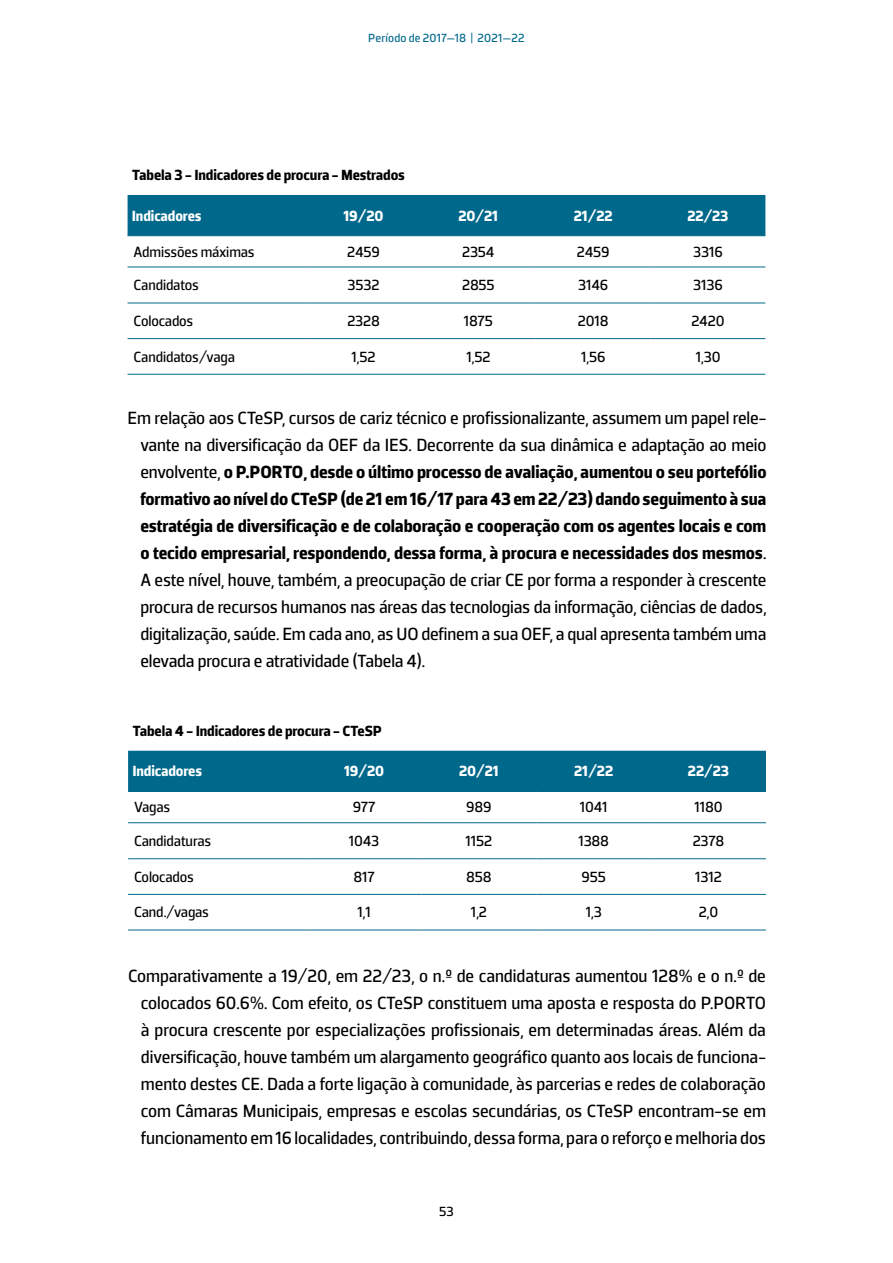
<style>
.page{position:relative;width:893px;height:1263px;background:#fff}
.page>*{position:absolute;margin:0;border:0;box-sizing:border-box;transform-origin:0 0}
.t1{font:18px/27px "Porto Sans";letter-spacing:-.01em;color:#000;text-align:justify}
.t2{font:15px "Porto Sans";letter-spacing:-.01em;color:#000}
.t3{font:700 15px "Porto Sans";letter-spacing:-.01em;color:#000}
.t4{font:700 15px "Porto Sans";letter-spacing:-.01em;color:#fff}
.t5{font:13.5px "Porto Sans";color:#000}
.t6{font:12px "Porto Sans";letter-spacing:.02em;color:#00688b}
.s1{font-weight:700}
</style>
<div class="page">
<div style="left:128px;top:195px;width:637px;height:40px;background:#00688b"></div>
<hr style="left:128px;top:235px;width:178px;height:1px;background:#00688b">
<hr style="left:306px;top:235px;width:115px;height:1px;background:#00688b">
<hr style="left:421px;top:235px;width:115px;height:1px;background:#00688b">
<hr style="left:536px;top:235px;width:115px;height:1px;background:#00688b">
<hr style="left:651px;top:235px;width:114px;height:1px;background:#00688b">
<hr style="left:128px;top:267px;width:178px;height:1px;background:#00688b">
<hr style="left:306px;top:267px;width:115px;height:1px;background:#00688b">
<hr style="left:421px;top:267px;width:115px;height:1px;background:#00688b">
<hr style="left:536px;top:267px;width:115px;height:1px;background:#00688b">
<hr style="left:651px;top:267px;width:114px;height:1px;background:#00688b">
<hr style="left:128px;top:303px;width:178px;height:1px;background:#00688b">
<hr style="left:306px;top:303px;width:115px;height:1px;background:#00688b">
<hr style="left:421px;top:303px;width:115px;height:1px;background:#00688b">
<hr style="left:536px;top:303px;width:115px;height:1px;background:#00688b">
<hr style="left:651px;top:303px;width:114px;height:1px;background:#00688b">
<hr style="left:128px;top:338px;width:178px;height:1px;background:#00688b">
<hr style="left:306px;top:338px;width:115px;height:1px;background:#00688b">
<hr style="left:421px;top:338px;width:115px;height:1px;background:#00688b">
<hr style="left:536px;top:338px;width:115px;height:1px;background:#00688b">
<hr style="left:651px;top:338px;width:114px;height:1px;background:#00688b">
<hr style="left:128px;top:374px;width:178px;height:1px;background:#00688b">
<hr style="left:306px;top:374px;width:115px;height:1px;background:#00688b">
<hr style="left:421px;top:374px;width:115px;height:1px;background:#00688b">
<hr style="left:536px;top:374px;width:115px;height:1px;background:#00688b">
<hr style="left:651px;top:374px;width:114px;height:1px;background:#00688b">
<div style="left:128px;top:751px;width:638px;height:40px;background:#00688b"></div>
<hr style="left:128px;top:791px;width:179px;height:1px;background:#00688b">
<hr style="left:307px;top:791px;width:114px;height:1px;background:#00688b">
<hr style="left:421px;top:791px;width:115px;height:1px;background:#00688b">
<hr style="left:536px;top:791px;width:115px;height:1px;background:#00688b">
<hr style="left:651px;top:791px;width:115px;height:1px;background:#00688b">
<hr style="left:128px;top:822px;width:179px;height:1px;background:#00688b">
<hr style="left:307px;top:822px;width:114px;height:1px;background:#00688b">
<hr style="left:421px;top:822px;width:115px;height:1px;background:#00688b">
<hr style="left:536px;top:822px;width:115px;height:1px;background:#00688b">
<hr style="left:651px;top:822px;width:115px;height:1px;background:#00688b">
<hr style="left:128px;top:858px;width:179px;height:1px;background:#00688b">
<hr style="left:307px;top:858px;width:114px;height:1px;background:#00688b">
<hr style="left:421px;top:858px;width:115px;height:1px;background:#00688b">
<hr style="left:536px;top:858px;width:115px;height:1px;background:#00688b">
<hr style="left:651px;top:858px;width:115px;height:1px;background:#00688b">
<hr style="left:128px;top:894px;width:179px;height:1px;background:#00688b">
<hr style="left:307px;top:894px;width:114px;height:1px;background:#00688b">
<hr style="left:421px;top:894px;width:115px;height:1px;background:#00688b">
<hr style="left:536px;top:894px;width:115px;height:1px;background:#00688b">
<hr style="left:651px;top:894px;width:115px;height:1px;background:#00688b">
<hr style="left:128px;top:930px;width:179px;height:1px;background:#00688b">
<hr style="left:307px;top:930px;width:114px;height:1px;background:#00688b">
<hr style="left:421px;top:930px;width:115px;height:1px;background:#00688b">
<hr style="left:536px;top:930px;width:115px;height:1px;background:#00688b">
<hr style="left:651px;top:930px;width:115px;height:1px;background:#00688b">
<p class="t6" style="left:368px;top:31px;width:158px">Período de 2017—18 | 2021—22</p>
<p class="t3" style="left:132px;top:166px;width:275px">Tabela 3 - Indicadores de procura - Mestrados</p>
<p class="t4" style="left:132px;top:206px;width:71px">Indicadores</p>
<p class="t4" style="left:343px;top:206px;width:42px">19/20</p>
<p class="t4" style="left:458px;top:206px;width:41px">20/21</p>
<p class="t4" style="left:574px;top:206px;width:41px">21/22</p>
<p class="t4" style="left:687px;top:206px;width:43px">22/23</p>
<p class="t2" style="left:134px;top:243px;width:123px">Admissões máximas</p>
<p class="t2" style="left:347px;top:243px;width:34px">2459</p>
<p class="t2" style="left:462px;top:243px;width:34px">2354</p>
<p class="t2" style="left:577px;top:243px;width:34px">2459</p>
<p class="t2" style="left:693px;top:243px;width:31px">3316</p>
<p class="t2" style="left:134px;top:276px;width:67px">Candidatos</p>
<p class="t2" style="left:348px;top:276px;width:33px">3532</p>
<p class="t2" style="left:462px;top:276px;width:34px">2855</p>
<p class="t2" style="left:578px;top:276px;width:32px">3146</p>
<p class="t2" style="left:693px;top:276px;width:31px">3136</p>
<p class="t2" style="left:134px;top:312px;width:61px">Colocados</p>
<p class="t2" style="left:347px;top:312px;width:34px">2328</p>
<p class="t2" style="left:464px;top:312px;width:30px">1875</p>
<p class="t2" style="left:578px;top:312px;width:32px">2018</p>
<p class="t2" style="left:691px;top:312px;width:35px">2420</p>
<p class="t2" style="left:134px;top:348px;width:103px">Candidatos/vaga</p>
<p class="t2" style="left:351px;top:348px;width:26px">1,52</p>
<p class="t2" style="left:466px;top:348px;width:26px">1,52</p>
<p class="t2" style="left:581px;top:348px;width:26px">1,56</p>
<p class="t2" style="left:696px;top:348px;width:26px">1,30</p>
<p class="t1" style="left:140px;top:405px;width:628px;text-indent:-13px">Em relação aos CTeSP, cursos de cariz técnico e profissionalizante, assumem um papel rele&shy;vante na diversificação da OEF da IES. Decorrente da sua dinâmica e adaptação ao meio envolvente, <span class="s1">o P.PORTO, desde o último processo de avaliação, aumentou o seu portefólio formativo ao nível do CTeSP (de 21 em 16/17 para 43 em 22/23) dando seguimento à sua estratégia de diversificação e de colaboração e cooperação com os agentes locais e com o tecido empresarial, respondendo, dessa forma, à procura e necessidades dos mesmos</span>.<br>A este nível, houve, também, a preocupação de criar CE por forma a responder à crescente procura de recursos humanos nas áreas das tecnologias da informação, ciências de dados, digitalização, saúde. Em cada ano, as UO definem a sua OEF, a qual apresenta também uma elevada procura e atratividade (Tabela 4).</p>
<p class="t3" style="left:132px;top:721px;width:251px">Tabela 4 - Indicadores de procura - CTeSP</p>
<p class="t4" style="left:132px;top:762px;width:71px">Indicadores</p>
<p class="t4" style="left:344px;top:762px;width:42px">19/20</p>
<p class="t4" style="left:459px;top:762px;width:41px">20/21</p>
<p class="t4" style="left:574px;top:762px;width:41px">21/22</p>
<p class="t4" style="left:688px;top:762px;width:43px">22/23</p>
<p class="t2" style="left:134px;top:798px;width:38px">Vagas</p>
<p class="t2" style="left:353px;top:798px;width:24px">977</p>
<p class="t2" style="left:466px;top:798px;width:27px">989</p>
<p class="t2" style="left:580px;top:798px;width:29px">1041</p>
<p class="t2" style="left:695px;top:798px;width:29px">1180</p>
<p class="t2" style="left:134px;top:832px;width:78px">Candidaturas</p>
<p class="t2" style="left:349px;top:832px;width:32px">1043</p>
<p class="t2" style="left:466px;top:832px;width:28px">1152</p>
<p class="t2" style="left:578px;top:832px;width:32px">1388</p>
<p class="t2" style="left:693px;top:832px;width:33px">2378</p>
<p class="t2" style="left:134px;top:868px;width:61px">Colocados</p>
<p class="t2" style="left:354px;top:868px;width:23px">817</p>
<p class="t2" style="left:466px;top:868px;width:27px">858</p>
<p class="t2" style="left:582px;top:868px;width:26px">955</p>
<p class="t2" style="left:695px;top:868px;width:28px">1312</p>
<p class="t2" style="left:134px;top:904px;width:76px">Cand./vagas</p>
<p class="t2" style="left:357px;top:904px;width:15px">1,1</p>
<p class="t2" style="left:471px;top:904px;width:18px">1,2</p>
<p class="t2" style="left:586px;top:904px;width:18px">1,3</p>
<p class="t2" style="left:699px;top:904px;width:21px">2,0</p>
<p class="t1" style="left:141px;top:963px;width:627px;text-indent:-13px">Comparativamente a 19/20, em 22/23, o n.º de candidaturas aumentou 128% e o n.º de colocados 60.6%. Com efeito, os CTeSP constituem uma aposta e resposta do P.PORTO à procura crescente por especializações profissionais, em determinadas áreas. Além da diversificação, houve também um alargamento geográfico quanto aos locais de funciona&shy;mento destes CE. Dada a forte ligação à comunidade, às parcerias e redes de colaboração com Câmaras Municipais, empresas e escolas secundárias, os CTeSP encontram-se em funcionamento em 16 localidades, contribuindo, dessa forma, para o reforço e melhoria dos</p>
<p class="t5" style="left:439px;top:1204px;width:16px">53</p>
</div>
